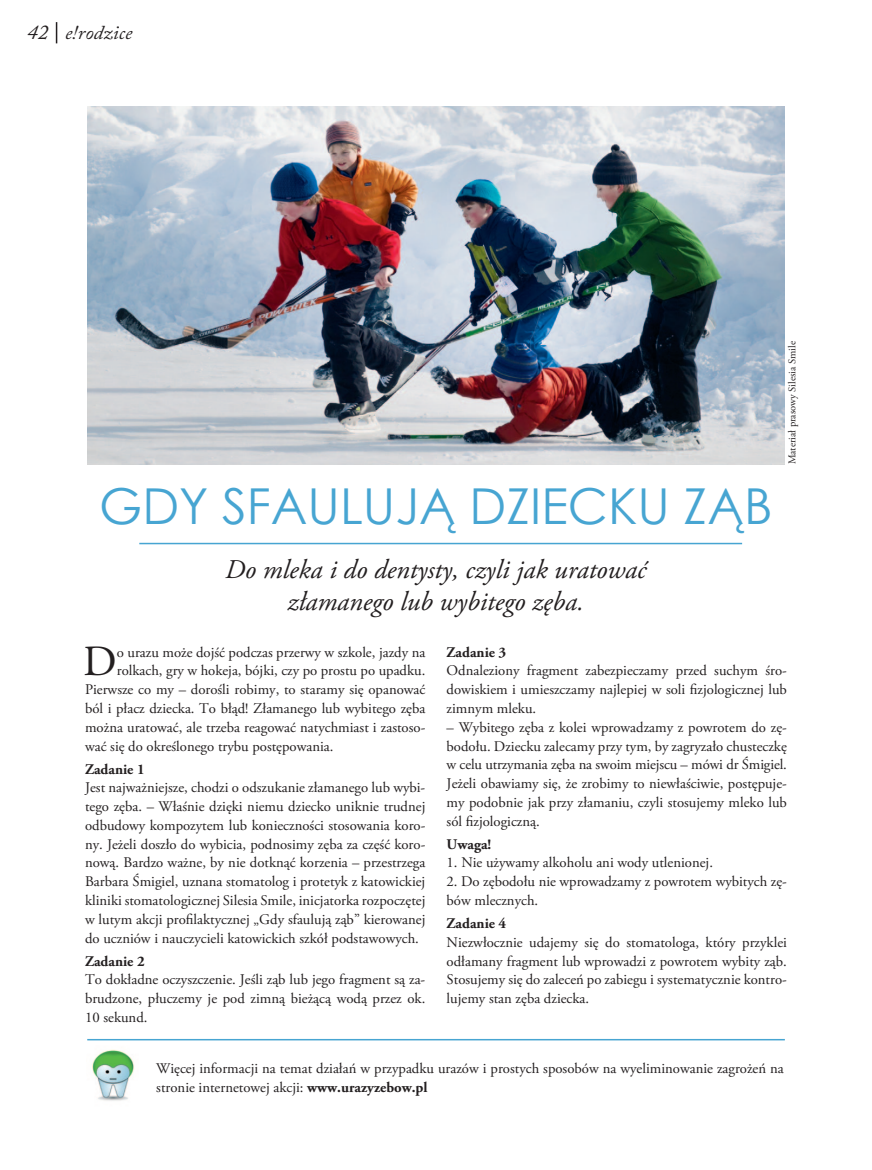
<style>
.page{position:relative;width:872px;height:1170px;background:#fff}
.page>*{position:absolute;margin:0;border:0;box-sizing:border-box;transform-origin:0 0}
.t1{font:49.5px "Century Gothic";color:#47a5d2}
.t2{font:43.05px "Adobe Garamond Pro";color:#231f20}
.t3{font:italic 27px/32.4px "Adobe Garamond Pro";color:#231f20;text-align:center}
.t4{font:italic 19.5px "Adobe Caslon Pro";color:#231f20;scale:1.06 1}
.t5{font:14.7px/18.8px "Adobe Garamond Pro";color:#231f20;text-align:justify}
.t6{font:700 14.7px "Adobe Garamond Pro";color:#231f20}
.t7{font:10.5px "Adobe Garamond Pro";color:#231f20}
.s1{font-size:21px}
.s2{font-weight:700}
</style>
<div class="page">
<svg style="left:56px;top:22px;width:1px;height:21px"></svg>
<img style="left:87px;top:107px;width:698px;height:357px">
<hr style="left:139px;top:542px;width:603px;height:2px;background:#47a5d2">
<img style="left:87px;top:1040px;width:52px;height:61px">
<hr style="left:87px;top:1038px;width:698px;height:2px;background:#47a5d2">
<h3 class="t4" style="left:28px;top:21px;width:100px"><span class="s1">42</span> e!rodzice</h3>
<p class="t7" style="left:786px;top:464px;width:125px;rotate:-90deg">Materiał prasowy Silesia Smile</p>
<h1 class="t1" style="left:99px;top:471px;width:674px">GDY SFAULUJĄ DZIECKU ZĄB</h1>
<h3 class="t3" style="left:225px;top:554px;width:423px">Do mleka i do dentysty, czyli jak uratować złamanego lub wybitego zęba.</h3>
<p class="t6" style="left:446px;top:643px;width:61px">Zadanie 3</p>
<p class="t5" style="left:446px;top:662px;width:342px">Odnaleziony fragment zabezpieczamy przed suchym śro&shy;dowiskiem i umieszczamy najlepiej w soli fizjologicznej lub zimnym mleku.</p>
<p class="t5" style="left:446px;top:718px;width:342px">– Wybitego zęba z kolei wprowadzamy z powrotem do zę&shy;bodołu. Dziecku zalecamy przy tym, by zagryzało chusteczkę w celu utrzymania zęba na swoim miejscu – mówi dr Śmigiel.<br>Jeżeli obawiamy się, że zrobimy to niewłaściwie, postępuje&shy;my podobnie jak przy złamaniu, czyli stosujemy mleko lub sól fizjologiczną.</p>
<p class="t6" style="left:446px;top:835px;width:46px">Uwaga!</p>
<p class="t5" style="left:446px;top:853px;width:268px">1. Nie używamy alkoholu ani wody utlenionej.</p>
<p class="t5" style="left:446px;top:872px;width:342px">2. Do zębodołu nie wprowadzamy z powrotem wybitych zę&shy;bów mlecznych.</p>
<p class="t6" style="left:446px;top:914px;width:61px">Zadanie 4</p>
<p class="t5" style="left:446px;top:933px;width:342px">Niezwłocznie udajemy się do stomatologa, który przyklei odłamany fragment lub wprowadzi z powrotem wybity ząb.<br>Stosujemy się do zaleceń po zabiegu i systematycznie kontro&shy;lujemy stan zęba dziecka.</p>
<h2 class="t2" style="left:83px;top:636px;width:35px">D</h2>
<p class="t5" style="left:117px;top:643px;width:310px">o urazu może dojść podczas przerwy w szkole, jazdy na</p>
<p class="t5" style="left:117px;top:662px;width:310px">rolkach, gry w hokeja, bójki, czy po prostu po upadku.</p>
<p class="t5" style="left:85px;top:680px;width:342px">Pierwsze co my – dorośli robimy, to staramy się opanować</p>
<p class="t5" style="left:85px;top:699px;width:342px">ból i płacz dziecka. To błąd! Złamanego lub wybitego zęba</p>
<p class="t5" style="left:85px;top:718px;width:342px">można uratować, ale trzeba reagować natychmiast i zastoso-</p>
<p class="t5" style="left:85px;top:737px;width:250px">wać się do określonego trybu postępowania.</p>
<p class="t6" style="left:85px;top:760px;width:61px">Zadanie 1</p>
<p class="t5" style="left:85px;top:778px;width:342px">Jest najważniejsze, chodzi o odszukanie złamanego lub wybi&shy;tego zęba. – Właśnie dzięki niemu dziecko uniknie trudnej odbudowy kompozytem lub konieczności stosowania koro&shy;ny. Jeżeli doszło do wybicia, podnosimy zęba za część koro&shy;nową. Bardzo ważne, by nie dotknąć korzenia – przestrzega Barbara Śmigiel, uznana stomatolog i protetyk z katowickiej kliniki stomatologicznej Silesia Smile, inicjatorka rozpoczętej w lutym akcji profilaktycznej „Gdy sfaulują ząb” kierowanej do uczniów i nauczycieli katowickich szkół podstawowych.</p>
<p class="t6" style="left:85px;top:952px;width:61px">Zadanie 2</p>
<p class="t5" style="left:85px;top:970px;width:342px">To dokładne oczyszczenie. Jeśli ząb lub jego fragment są za&shy;brudzone, płuczemy je pod zimną bieżącą wodą przez ok.<br>10 sekund.</p>
<p class="t5" style="left:156px;top:1059px;width:629px">Więcej informacji na temat działań w przypadku urazów i prostych sposobów na wyeliminowanie zagrożeń na stronie internetowej akcji: <span class="s2">www.urazyzebow.pl</span></p>
</div>
